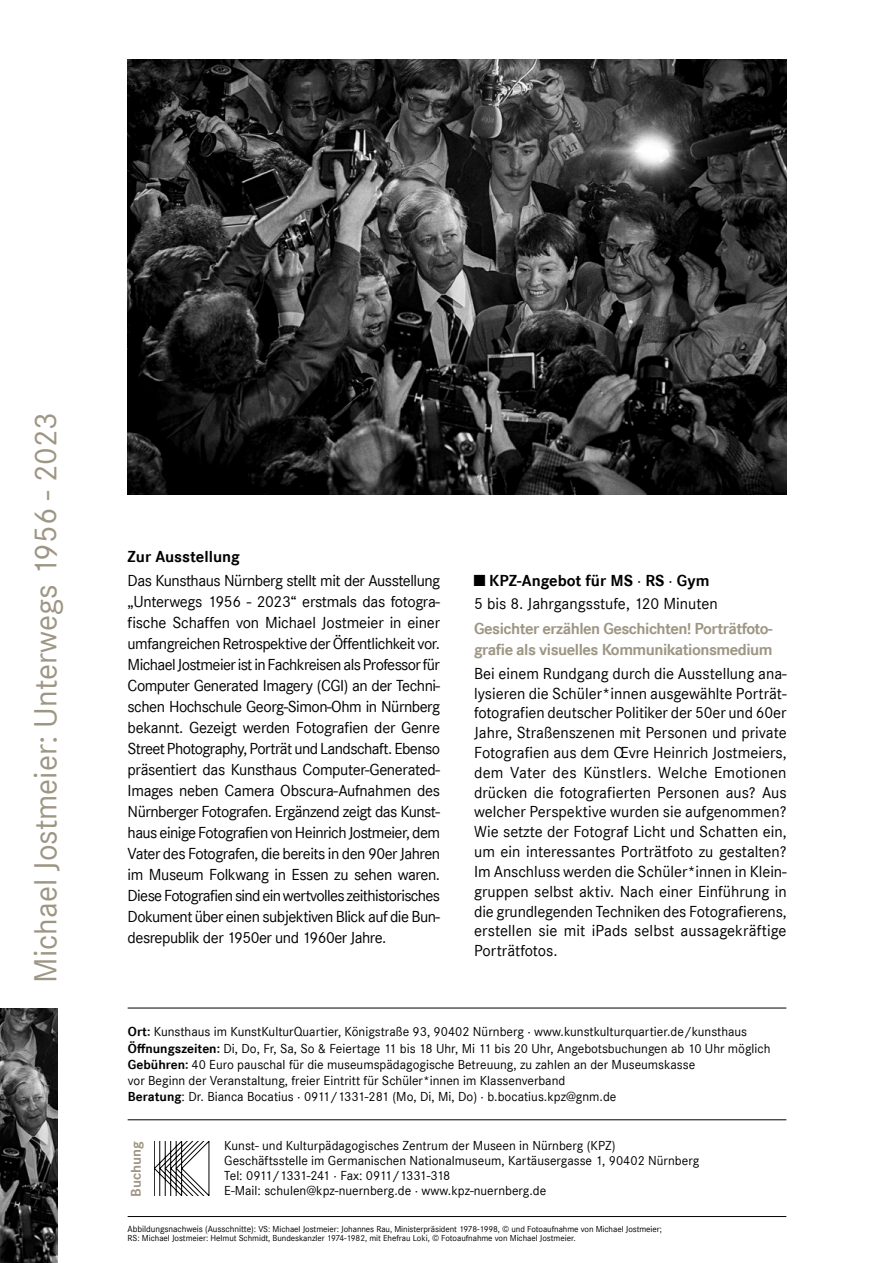
<style>
.page{position:relative;width:893px;height:1263px;background:#fff}
.page>*{position:absolute;margin:0;border:0;box-sizing:border-box;transform-origin:0 0}
.t1{font:33px "Corporate S";color:#9e9684}
.t2{font:16.5px/21px "Corporate S";letter-spacing:-.005em;color:#000;text-align:justify}
.t3{font:700 16.5px/21px "Corporate S";letter-spacing:-.03em;color:#9e9684}
.t4{font:700 16.5px "Corporate S";color:#000}
.t5{font:700 14.55px "Corporate S";color:#9e9684}
.t6{font:13.5px/16.2px "Corporate S";color:#000}
.t7{font:9px/9px "Corporate S";letter-spacing:-.005em;color:#000}
.s1{font-weight:700}
.s2{font-size:9.3px}
</style>
<div class="page">
<hr style="left:128px;top:1119px;width:658px;height:1px;background:#000">
<hr style="left:128px;top:1008px;width:658px;height:1px;background:#000">
<hr style="left:128px;top:1216px;width:658px;height:1px;background:#000">
<svg style="left:154px;top:1141px;width:55px;height:55px"></svg>
<img style="left:0;top:1008px;width:57px;height:255px">
<img style="left:128px;top:60px;width:658px;height:434px">
<h1 class="t1" style="left:27px;top:982px;width:572px;rotate:-90deg">Michael Jostmeier: Unterwegs 1956 - 2023</h1>
<p class="t4" style="left:128px;top:547px;width:114px">Zur Ausstellung</p>
<p class="t2" style="left:128px;top:570px;width:314px">Das Kunsthaus Nürnberg stellt mit der Ausstellung „Unterwegs 1956 - 2023“ erstmals das fotogra&shy;fische Schaffen von Michael Jostmeier in einer umfangreichen Retrospektive der Öffentlichkeit vor.<br>Michael Jostmeier ist in Fachkreisen als Professor für Computer Generated Imagery (CGI) an der Techni&shy;schen Hochschule Georg-Simon-Ohm in Nürnberg bekannt. Gezeigt werden Fotografien der Genre Street Photography, Porträt und Landschaft. Ebenso präsentiert das Kunsthaus Computer-Generated-Images neben Camera Obscura-Aufnahmen des Nürnberger Fotografen. Ergänzend zeigt das Kunst&shy;haus einige Fotografien von Heinrich Jostmeier, dem Vater des Fotografen, die bereits in den 90er Jahren im Museum Folkwang in Essen zu sehen waren.<br>Diese Fotografien sind ein wertvolles zeithistorisches Dokument über einen subjektiven Blick auf die Bun&shy;desrepublik der 1950er und 1960er Jahre.</p>
<p class="t2" style="left:474px;top:570px;width:245px;line-height:22.2px"><span class="s1">■ KPZ-Angebot für MS</span> ⋅ <span class="s1">RS</span> ⋅ <span class="s1">Gym<br></span>5 bis 8. Jahrgangsstufe, 120 Minuten</p>
<p class="t3" style="left:474px;top:618px;width:300px">Gesichter erzählen Geschichten! Porträtfoto&shy;grafie als visuelles Kommunikationsmedium</p>
<p class="t2" style="left:474px;top:664px;width:314px;line-height:19.8px">Bei einem Rundgang durch die Ausstellung ana&shy;lysieren die Schüler*innen ausgewählte Porträt&shy;fotografien deutscher Politiker der 50er und 60er Jahre, Straßenszenen mit Personen und private Fotografien aus dem Œvre Heinrich Jostmeiers, dem Vater des Künstlers. Welche Emotionen drücken die fotografierten Personen aus? Aus welcher Perspektive wurden sie aufgenommen?<br>Wie setzte der Fotograf Licht und Schatten ein, um ein interessantes Porträtfoto zu gestalten?<br>Im Anschluss werden die Schüler*innen in Klein&shy;gruppen selbst aktiv. Nach einer Einführung in die grundlegenden Techniken des Fotografierens, erstellen sie mit iPads selbst aussagekräftige Porträtfotos.</p>
<p class="t6" style="left:128px;top:1024px;width:644px"><span class="s1">Ort:</span> Kunsthaus im KunstKulturQuartier, Königstraße 93, 90402 Nürnberg ⋅ www.kunstkulturquartier.de/kunsthaus <span class="s1">Öffnungszeiten:</span> Di, Do, Fr, Sa, So &amp; Feiertage 11 bis 18 Uhr, Mi 11 bis 20 Uhr, Angebotsbuchungen ab 10 Uhr möglich <span class="s1">Gebühren:</span> 40 Euro pauschal für die museumspädagogische Betreuung, zu zahlen an der Museumskasse<br>vor Beginn der Veranstaltung, freier Eintritt für Schüler*innen im Klassenverband<br><span class="s1">Beratung</span>: Dr. Bianca Bocatius ⋅ 0911/1331-281 (Mo, Di, Mi, Do) ⋅ b.bocatius.kpz@gnm.de</p>
<p class="t6" style="left:224px;top:1138px;width:476px;line-height:15px">Kunst- und Kulturpädagogisches Zentrum der Museen in Nürnberg (KPZ)<br>Geschäftsstelle im Germanischen Nationalmuseum, Kartäusergasse 1, 90402 Nürnberg<br>Tel: 0911/1331-241 ⋅ Fax: 0911/1331-318</p>
<p class="t5" style="left:128px;top:1197px;width:57px;rotate:-90deg">Buchung</p>
<p class="t6" style="left:224px;top:1182px;width:324px">E-Mail: schulen@kpz-nuernberg.de ⋅ www.kpz-nuernberg.de</p>
<p class="t7" style="left:128px;top:1225px;width:536px"><span class="s2">Abbildungsnachweis (Ausschnitte):</span> VS: Michael Jostmeier: Johannes Rau, Ministerpräsident 1978-1998, © und Fotoaufnahme von Michael Jostmeier;<br>RS: Michael Jostmeier: Helmut Schmidt, Bundeskanzler 1974-1982, mit Ehefrau Loki, © Fotoaufnahme von Michael Jostmeier.</p>
</div>
